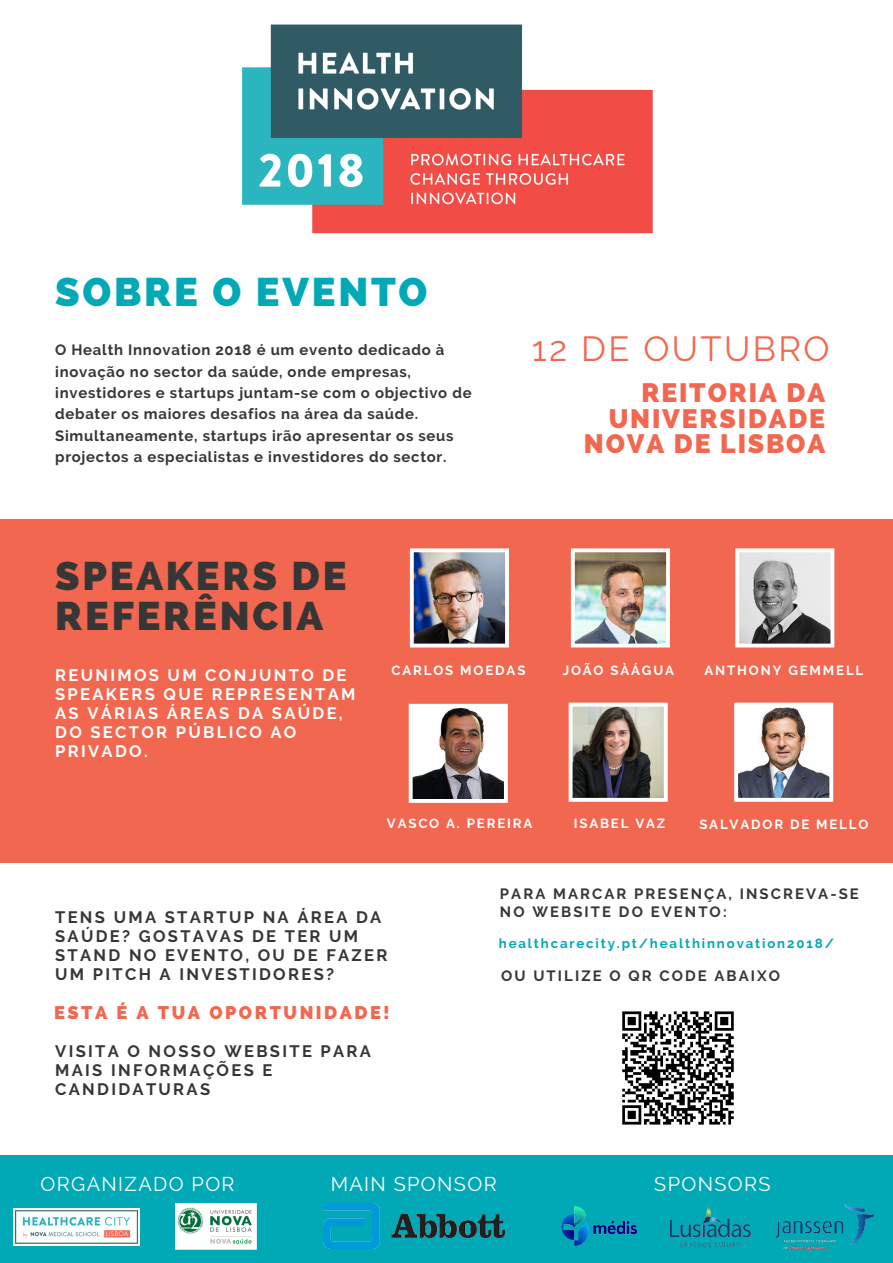
<style>
.page{position:relative;width:893px;height:1263px;background:#fff}
.page>*{position:absolute;margin:0;border:0;box-sizing:border-box;transform-origin:0 0}
.t1{font:800 39.75px/39.5px "Raleway";letter-spacing:.07em;color:#363636}
.t2{font:800 39.75px "Raleway";letter-spacing:.07em;color:#00a9b5}
.t3{font:34.8px "Raleway";letter-spacing:.07em;color:#f2674f}
.t4{font:800 26.55px/26px "Raleway";letter-spacing:.07em;color:#f2674f;text-align:right}
.t5{font:19.8px "Raleway";letter-spacing:.07em;color:#fff}
.t6{font:800 18.15px "Raleway";letter-spacing:.14em;color:#f2674f}
.t7{font:700 16.5px/19.2px "Raleway";letter-spacing:.14em;color:#363636}
.t8{font:700 16.5px/19.2px "Raleway";letter-spacing:.14em;color:#fff}
.t9{font:700 14.85px/21.5px "Raleway";letter-spacing:.05em;color:#363636}
.t10{font:700 14.85px/18px "Raleway";letter-spacing:.14em;color:#363636}
.t11{font:700 13.2px "Raleway";letter-spacing:.14em;color:#fff}
.t12{font:700 13.2px "Raleway";letter-spacing:.14em;color:#00a9b5}
</style>
<div class="page">
<div style="left:0;top:519px;width:893px;height:343px;background:#f2674f"></div>
<img style="left:571px;top:548px;width:99px;height:99px">
<svg style="left:735px;top:548px;width:99px;height:99px;background:#b6b5b5"></svg>
<img style="left:569px;top:703px;width:99px;height:99px">
<img style="left:734px;top:703px;width:99px;height:99px">
<div style="left:0;top:1155px;width:893px;height:108px;background:#00a9b5"></div>
<img style="left:242px;top:24px;width:411px;height:210px">
<img style="left:14px;top:1208px;width:126px;height:37px">
<img style="left:176px;top:1204px;width:81px;height:46px">
<img style="left:622px;top:1011px;width:112px;height:114px">
<img style="left:410px;top:548px;width:99px;height:99px">
<img style="left:409px;top:704px;width:99px;height:99px">
<img style="left:323px;top:1204px;width:181px;height:45px">
<img style="left:561px;top:1206px;width:77px;height:41px">
<img style="left:669px;top:1204px;width:82px;height:44px">
<img style="left:775px;top:1203px;width:99px;height:49px">
<h1 class="t2" style="left:55px;top:269px;width:374px">SOBRE O EVENTO</h1>
<p class="t9" style="left:55px;top:339px;width:418px">O Health Innovation 2018 é um evento dedicado à inovação no sector da saúde, onde empresas, investidores e startups juntam-se com o objectivo de debater os maiores desafios na área da saúde.<br>Simultaneamente, startups irão apresentar os seus projectos a especialistas e investidores do sector.</p>
<h2 class="t3" style="left:532px;top:328px;width:299px">12 DE OUTUBRO</h2>
<h3 class="t4" style="left:584px;top:379px;width:243px">REITORIA DA<br>UNIVERSIDADE<br>NOVA DE LISBOA</h3>
<h1 class="t1" style="left:55px;top:556px;width:293px">SPEAKERS DE<br>REFERÊNCIA</h1>
<p class="t8" style="left:55px;top:665px;width:302px">REUNIMOS UM CONJUNTO DE<br>SPEAKERS QUE REPRESENTAM<br>AS VÁRIAS ÁREAS DA SAÚDE,<br>DO SECTOR PÚBLICO AO<br>PRIVADO.</p>
<p class="t11" style="left:392px;top:662px;width:135px">CARLOS MOEDAS</p>
<p class="t11" style="left:563px;top:662px;width:113px">JOÃO SÀÁGUA</p>
<p class="t11" style="left:704px;top:662px;width:160px">ANTHONY GEMMELL</p>
<p class="t11" style="left:387px;top:815px;width:147px">VASCO A. PEREIRA</p>
<p class="t11" style="left:574px;top:815px;width:93px">ISABEL VAZ</p>
<p class="t11" style="left:699px;top:816px;width:171px">SALVADOR DE MELLO</p>
<p class="t7" style="left:55px;top:907px;width:334px">TENS UMA STARTUP NA ÁREA DA<br>SAÚDE? GOSTAVAS DE TER UM<br>STAND NO EVENTO, OU DE FAZER<br>UM PITCH A INVESTIDORES?</p>
<p class="t6" style="left:54px;top:1001px;width:337px">ESTA É A TUA OPORTUNIDADE!</p>
<p class="t7" style="left:55px;top:1041px;width:317px">VISITA O NOSSO WEBSITE PARA<br>MAIS INFORMAÇÕES E<br>CANDIDATURAS</p>
<p class="t10" style="left:500px;top:885px;width:360px">PARA MARCAR PRESENÇA, INSCREVA-SE<br>NO WEBSITE DO EVENTO:</p>
<p class="t12" style="left:499px;top:936px;width:337px">healthcarecity.pt/healthinnovation2018/</p>
<p class="t10" style="left:501px;top:967px;width:281px">OU UTILIZE O QR CODE ABAIXO</p>
<h3 class="t5" style="left:41px;top:1172px;width:196px">ORGANIZADO POR</h3>
<h3 class="t5" style="left:331px;top:1172px;width:167px">MAIN SPONSOR</h3>
<h3 class="t5" style="left:654px;top:1172px;width:118px">SPONSORS</h3>
</div>
